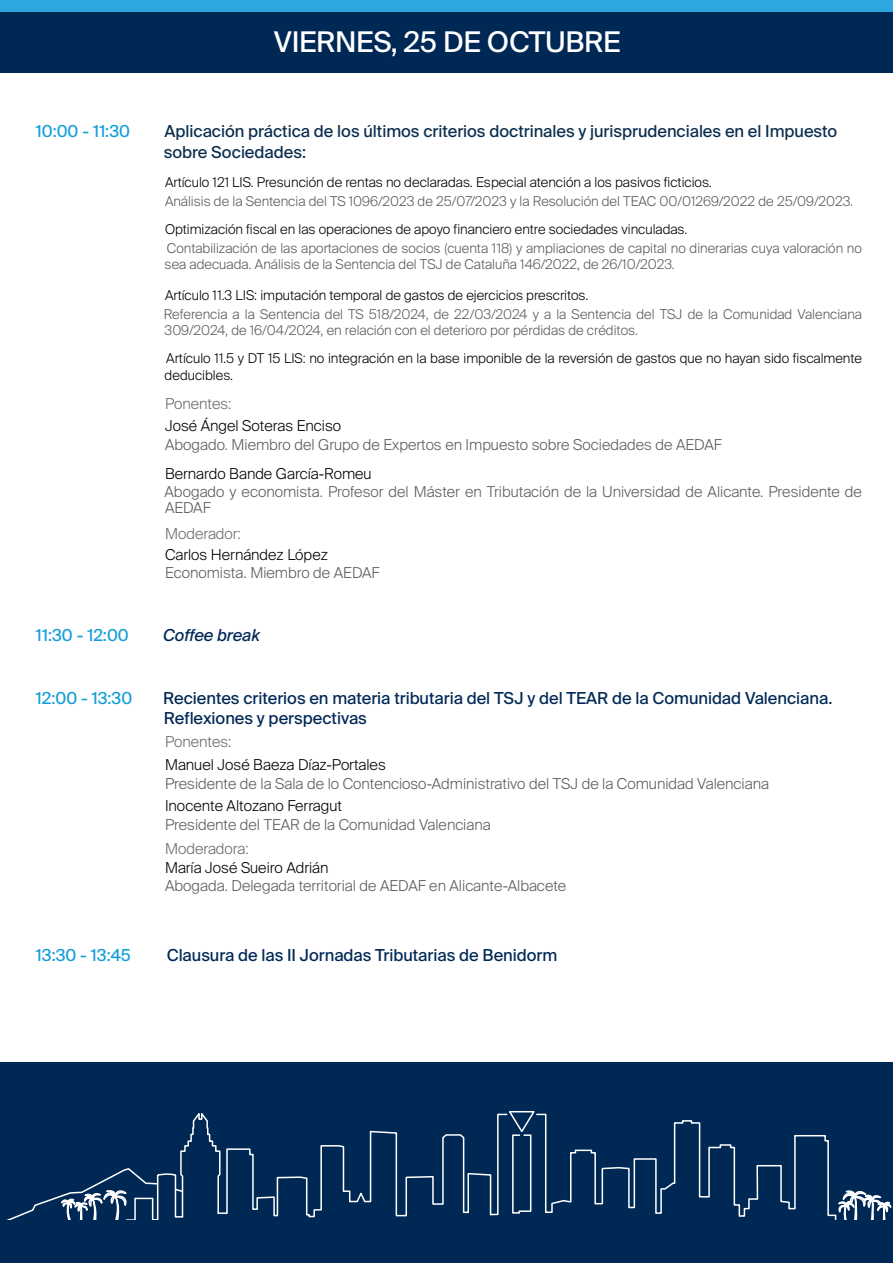
<style>
.page{position:relative;width:893px;height:1263px;background:#fff}
.page>*{position:absolute;margin:0;border:0;box-sizing:border-box;transform-origin:0 0}
.t1{font:28.5px "Suisse Intl";letter-spacing:-.015em;color:#fff}
.t2{font:16.5px/19.5px "Suisse Intl";letter-spacing:-.005em;color:#002855}
.t3{font:16.5px/21px "Suisse Intl";letter-spacing:-.005em;color:#0a2d4e}
.t4{font:16.5px "Suisse Intl";color:#129eda}
.t5{font:italic 16.5px "Suisse Intl";letter-spacing:-.005em;color:#002855}
.t6{font:300 15px/15.8px "Suisse Intl";color:#595d5c}
.t7{font:300 15px "Suisse Intl";color:#000001}
.t8{font:300 15px "Suisse Intl";color:#000003}
.t9{font:300 15px "Suisse Intl";color:#686c6d}
.t10{font:300 13.5px/15.8px "Suisse Intl";color:#595d5c}
.t11{font:300 13.5px/16.5px "Suisse Intl";color:#000003}
.t12{font:300 13.5px "Suisse Intl";color:#000001}
</style>
<div class="page">
<div style="left:0;top:12px;width:893px;height:61px;background:#002855"></div>
<div style="left:0;top:0;width:893px;height:12px;background:#2da7df"></div>
<div style="left:0;top:1062px;width:893px;height:201px;background:#002855"></div>
<svg style="left:6px;top:1111px;width:886px;height:109px"></svg>
<h1 class="t1" style="left:274px;top:25px;width:348px">VIERNES, 25 DE OCTUBRE</h1>
<p class="t4" style="left:36px;top:122px;width:96px">10:00 - 11:30</p>
<p class="t3" style="left:164px;top:121px;width:675px">Aplicación práctica de los últimos criterios doctrinales y jurisprudenciales en el Impuesto sobre Sociedades:</p>
<p class="t12" style="left:165px;top:174px;width:548px">Artículo 121 LIS. Presunción de rentas no declaradas. Especial atención a los pasivos ficticios.</p>
<p class="t10" style="left:165px;top:193px;width:690px">Análisis de la Sentencia del TS 1096/2023 de 25/07/2023 y la Resolución del TEAC 00/01269/2022 de 25/09/2023.</p>
<p class="t11" style="left:165px;top:221px;width:524px">Optimización fiscal en las operaciones de apoyo financiero entre sociedades vinculadas.</p>
<p class="t10" style="left:165px;top:240px;width:699px">Contabilización de las aportaciones de socios (cuenta 118) y ampliaciones de capital no dinerarias cuya valoración no sea adecuada. Análisis de la Sentencia del TSJ de Cataluña 146/2022, de 26/10/2023.</p>
<p class="t12" style="left:165px;top:287px;width:425px">Artículo 11.3 LIS: imputación temporal de gastos de ejercicios prescritos.</p>
<p class="t10" style="left:164px;top:306px;width:700px">Referencia a la Sentencia del TS 518/2024, de 22/03/2024 y a la Sentencia del TSJ de la Comunidad Valenciana<br>309/2024, de 16/04/2024, en relación con el deterioro por pérdidas de créditos.</p>
<p class="t11" style="left:165px;top:350px;width:699px">Artículo 11.5 y DT 15 LIS: no integración en la base imponible de la reversión de gastos que no hayan sido fiscalmente deducibles.</p>
<p class="t9" style="left:165px;top:395px;width:68px">Ponentes:</p>
<p class="t7" style="left:165px;top:417px;width:178px">José Ángel Soteras Enciso</p>
<p class="t6" style="left:165px;top:437px;width:558px">Abogado. Miembro del Grupo de Expertos en Impuesto sobre Sociedades de AEDAF</p>
<p class="t7" style="left:165px;top:465px;width:208px">Bernardo Bande García-Romeu</p>
<p class="t6" style="left:165px;top:484px;width:699px">Abogado y economista. Profesor del Máster en Tributación de la Universidad de Alicante. Presidente de<br>AEDAF</p>
<p class="t9" style="left:165px;top:525px;width:77px">Moderador:</p>
<p class="t8" style="left:165px;top:546px;width:164px">Carlos Hernández López</p>
<p class="t6" style="left:165px;top:565px;width:216px">Economista. Miembro de AEDAF</p>
<p class="t4" style="left:36px;top:626px;width:94px">11:30 - 12:00</p>
<p class="t5" style="left:163px;top:626px;width:98px">Coffee break</p>
<p class="t4" style="left:36px;top:689px;width:98px">12:00 - 13:30</p>
<p class="t2" style="left:163px;top:689px;width:671px">Recientes criterios en materia tributaria del TSJ y del TEAR de la Comunidad Valenciana.<br>Reflexiones y perspectivas</p>
<p class="t9" style="left:165px;top:733px;width:68px">Ponentes:</p>
<p class="t7" style="left:165px;top:756px;width:222px">Manuel José Baeza Díaz-Portales</p>
<p class="t6" style="left:165px;top:775px;width:605px">Presidente de la Sala de lo Contencioso-Administrativo del TSJ de la Comunidad Valenciana</p>
<p class="t7" style="left:165px;top:797px;width:179px">Inocente Altozano Ferragut</p>
<p class="t6" style="left:165px;top:817px;width:327px">Presidente del TEAR de la Comunidad Valenciana</p>
<p class="t9" style="left:165px;top:840px;width:85px">Moderadora:</p>
<p class="t8" style="left:165px;top:858px;width:165px">María José Sueiro Adrián</p>
<p class="t6" style="left:165px;top:878px;width:403px">Abogada. Delegada territorial de AEDAF en Alicante-Albacete</p>
<p class="t4" style="left:36px;top:945px;width:97px">13:30 - 13:45</p>
<p class="t2" style="left:167px;top:945px;width:392px">Clausura de las II Jornadas Tributarias de Benidorm</p>
</div>
